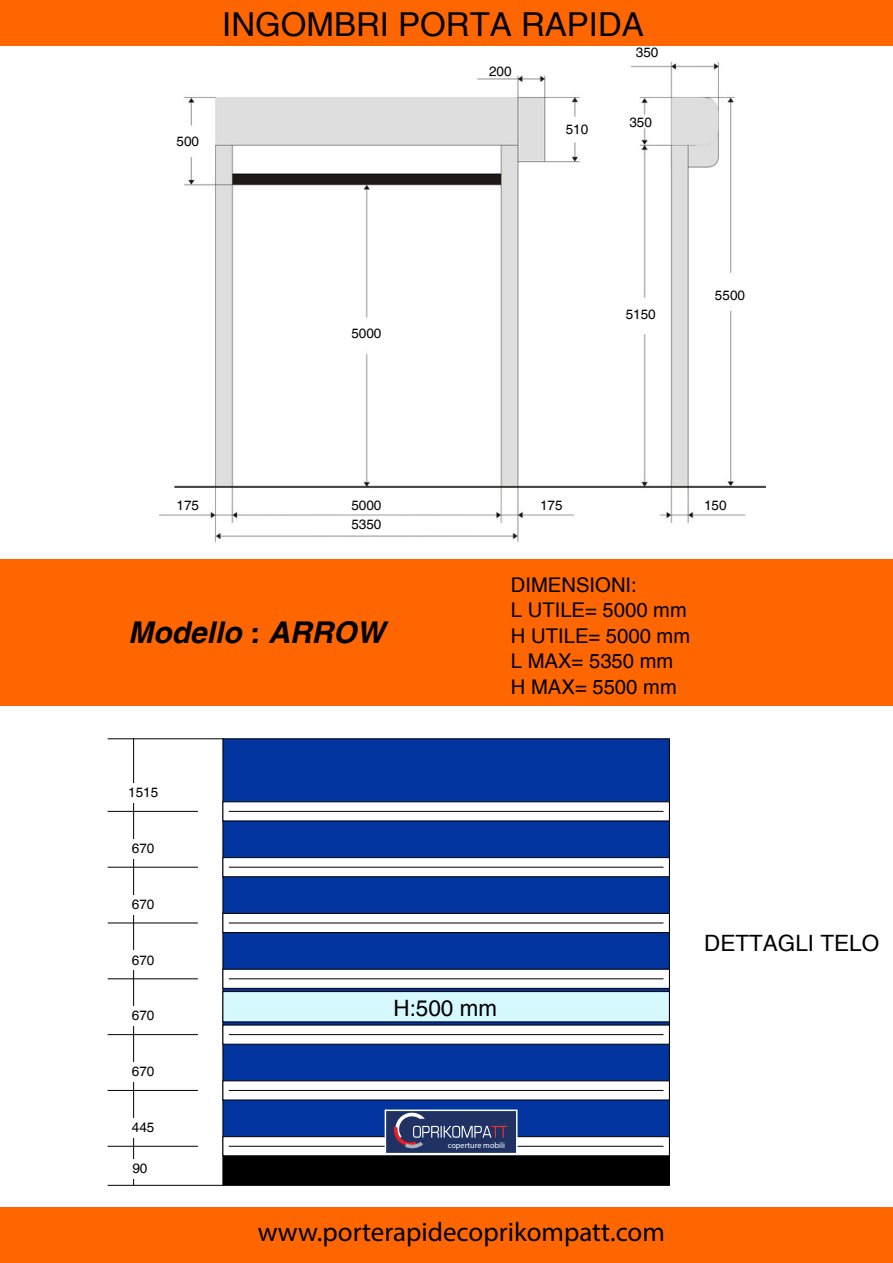
<style>
.page{position:relative;width:893px;height:1263px;background:#fff}
.page>*{position:absolute;margin:0;border:0;box-sizing:border-box;transform-origin:0 0}
.t1{font:33px "Helvetica";color:#000}
.t2{font:italic 700 30px "Helvetica";color:#000}
.t3{font:27px "Myriad Pro";color:#000}
.t4{font:22.5px "Helvetica";color:#000}
.t5{font:20.25px/25.5px "Helvetica";color:#000}
.t6{font:13.5px "Helvetica";color:#000}
.t7{font:8.25px "Myriad Pro";color:#fff}
</style>
<div class="page">
<div style="left:0;top:560px;width:893px;height:146px;background:#f60"></div>
<div style="left:0;top:0;width:893px;height:46px;background:#f60"></div>
<img style="left:159px;top:63px;width:606px;height:478px">
<div style="left:222px;top:738px;width:448px;height:448px;background:#0234a0;border:1px solid #000"></div>
<div style="left:223px;top:1153px;width:446px;height:32px;background:#000"></div>
<div style="left:222px;top:1136px;width:448px;height:20px;background:#fff;border:1px solid #000"></div>
<hr style="left:229px;top:1146px;width:434px;height:1px;background:#000">
<div style="left:222px;top:1080px;width:448px;height:20px;background:#fff"></div>
<hr style="left:229px;top:1090px;width:434px;height:1px;background:#000">
<div style="left:222px;top:1025px;width:448px;height:19px;background:#fff"></div>
<hr style="left:229px;top:1034px;width:434px;height:1px;background:#000">
<div style="left:222px;top:969px;width:448px;height:20px;background:#fff;border:1px solid #000"></div>
<hr style="left:229px;top:978px;width:434px;height:1px;background:#000">
<div style="left:222px;top:913px;width:448px;height:20px;background:#fff;border:1px solid #000"></div>
<hr style="left:229px;top:922px;width:434px;height:1px;background:#000">
<div style="left:222px;top:857px;width:448px;height:20px;background:#fff;border:1px solid #000"></div>
<hr style="left:229px;top:867px;width:434px;height:1px;background:#000">
<div style="left:222px;top:801px;width:448px;height:20px;background:#fff;border:1px solid #000"></div>
<hr style="left:229px;top:811px;width:434px;height:1px;background:#000">
<hr style="left:133px;top:739px;width:1px;height:446px;background:#000">
<hr style="left:108px;top:1146px;width:89px;height:1px;background:#000">
<div style="left:95px;top:1118px;width:96px;height:19px;background:#fff"></div>
<hr style="left:108px;top:1090px;width:89px;height:1px;background:#000">
<div style="left:95px;top:1062px;width:96px;height:20px;background:#fff"></div>
<hr style="left:108px;top:1034px;width:89px;height:1px;background:#000">
<div style="left:95px;top:1007px;width:96px;height:19px;background:#fff"></div>
<hr style="left:108px;top:978px;width:89px;height:1px;background:#000">
<div style="left:95px;top:951px;width:96px;height:19px;background:#fff"></div>
<hr style="left:108px;top:922px;width:89px;height:1px;background:#000">
<div style="left:95px;top:895px;width:96px;height:19px;background:#fff"></div>
<hr style="left:108px;top:867px;width:89px;height:1px;background:#000">
<div style="left:95px;top:839px;width:96px;height:19px;background:#fff"></div>
<hr style="left:108px;top:811px;width:89px;height:1px;background:#000">
<div style="left:95px;top:783px;width:96px;height:19px;background:#fff"></div>
<hr style="left:108px;top:738px;width:115px;height:1px;background:#000">
<hr style="left:108px;top:1185px;width:115px;height:1px;background:#000">
<div style="left:108px;top:1160px;width:64px;height:19px;background:#fff"></div>
<div style="left:222px;top:991px;width:448px;height:31px;background:#d5f9ff;border:1px solid #000"></div>
<div style="left:385px;top:1109px;width:133px;height:45px;background:#1f3263;border:2px solid #fff"></div>
<svg style="left:393px;top:1112px;width:114px;height:37px"></svg>
<div style="left:0;top:1207px;width:893px;height:56px;background:#f60"></div>
<p class="t6" style="left:177px;top:134px;width:24px">500</p>
<h1 class="t1" style="left:222px;top:6px;width:423px">INGOMBRI PORTA RAPIDA</h1>
<p class="t6" style="left:489px;top:64px;width:24px">200</p>
<p class="t6" style="left:566px;top:121px;width:24px">510</p>
<p class="t6" style="left:636px;top:45px;width:24px">350</p>
<p class="t6" style="left:629px;top:115px;width:24px">350</p>
<p class="t6" style="left:351px;top:325px;width:32px">5000</p>
<p class="t6" style="left:626px;top:306px;width:32px">5150</p>
<p class="t6" style="left:715px;top:287px;width:32px">5500</p>
<p class="t6" style="left:351px;top:497px;width:32px">5000</p>
<p class="t6" style="left:177px;top:497px;width:24px">175</p>
<p class="t6" style="left:540px;top:497px;width:24px">175</p>
<p class="t6" style="left:351px;top:517px;width:32px">5350</p>
<p class="t6" style="left:704px;top:497px;width:24px">150</p>
<h2 class="t2" style="left:128px;top:615px;width:258px">Modello : ARROW</h2>
<h3 class="t5" style="left:511px;top:572px;width:181px">DIMENSIONI:<br>L UTILE= 5000 mm<br>H UTILE= 5000 mm<br>L MAX= 5350 mm<br>H MAX= 5500 mm</h3>
<p class="t6" style="left:128px;top:784px;width:32px">1515</p>
<p class="t6" style="left:132px;top:840px;width:24px">670</p>
<p class="t6" style="left:132px;top:896px;width:24px">670</p>
<p class="t6" style="left:132px;top:952px;width:24px">670</p>
<p class="t6" style="left:132px;top:1008px;width:24px">670</p>
<p class="t6" style="left:132px;top:1063px;width:24px">670</p>
<p class="t6" style="left:132px;top:1119px;width:24px">445</p>
<p class="t6" style="left:132px;top:1161px;width:17px">90</p>
<h3 class="t4" style="left:393px;top:995px;width:105px">H:500 mm</h3>
<h3 class="t4" style="left:704px;top:930px;width:177px">DETTAGLI TELO</h3>
<p class="t7" style="left:448px;top:1140px;width:59px">coperture mobili</p>
<h3 class="t3" style="left:258px;top:1215px;width:409px">www.porterapidecoprikompatt.com</h3>
</div>
